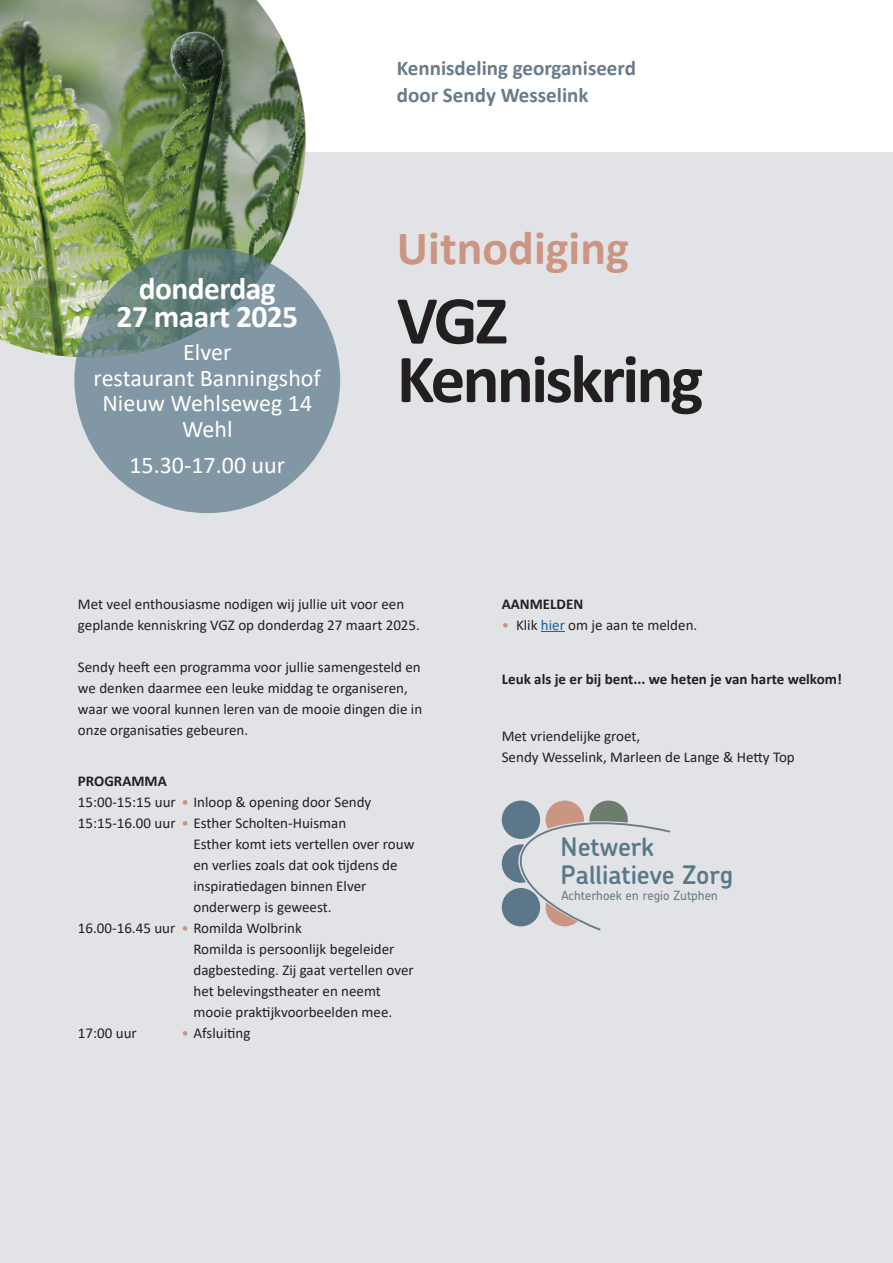
<style>
.page{position:relative;width:893px;height:1263px;background:#fff}
.page>*{position:absolute;margin:0;border:0;box-sizing:border-box;transform-origin:0 0}
.t1{font:700 69px/58.5px "Calibri";letter-spacing:-.04em;color:#231f20}
.t2{font:700 48px "Calibri";color:#cc9581}
.t3{font:700 31.5px/28.5px "Calibri";letter-spacing:-.02em;color:#fff;text-align:center}
.t4{font:600 25.65px/27.5px "Chevin Pro";letter-spacing:-.005em;color:#5a7889}
.t5{font:24px/25.5px "Calibri";color:#fff;text-align:center}
.t6{font:700 21px/27px "Calibri";color:#697a89}
.t7{font:15px/21px "Calibri";color:#231f20}
.t8{font:700 15px "Calibri";color:#231f20}
.t9{font:500 12.75px "Chevin Pro";letter-spacing:-.005em;color:#6a7b89}
.s1{color:#cc9581}
.s2{color:#175d9e}
</style>
<div class="page">
<div style="left:0;top:153px;width:893px;height:1110px;background:#e2e3e6"></div>
<svg style="left:541px;top:631px;width:24px;height:1px"></svg>
<svg style="left:502px;top:800px;width:169px;height:130px"></svg>
<img style="left:0;top:0;width:305px;height:357px">
<svg style="left:74px;top:247px;width:266px;height:266px;background:#7b929b"></svg>
<h3 class="t3" style="left:117px;top:273px;width:183px">donderdag<br>27 maart 2025</h3>
<h3 class="t5" style="left:94px;top:339px;width:229px">Elver<br>restaurant Banningshof<br>Nieuw Wehlseweg 14<br>Wehl</h3>
<h3 class="t5" style="left:129px;top:451px;width:157px">15.30-17.00 uur</h3>
<h3 class="t6" style="left:397px;top:55px;width:241px">Kennisdeling georganiseerd door Sendy Wesselink</h3>
<h2 class="t2" style="left:397px;top:214px;width:234px">Uitnodiging</h2>
<h1 class="t1" style="left:397px;top:290px;width:308px">VGZ<br>Kenniskring</h1>
<p class="t7" style="left:78px;top:593px;width:343px">Met veel enthousiasme nodigen wij jullie uit voor een geplande kenniskring VGZ op donderdag 27 maart 2025.</p>
<p class="t7" style="left:78px;top:656px;width:346px">Sendy heeft een programma voor jullie samengesteld en we denken daarmee een leuke middag te organiseren, waar we vooral kunnen leren van de mooie dingen die in onze organisaties gebeuren.</p>
<p class="t8" style="left:78px;top:770px;width:90px">PROGRAMMA</p>
<p class="t7" style="left:78px;top:791px;width:295px">15:00-15:15 uur <span class="s1">•</span> Inloop &amp; opening door Sendy</p>
<p class="t7" style="left:78px;top:812px;width:270px">15:15-16.00 uur <span class="s1">•</span> Esther Scholten-Huisman</p>
<p class="t7" style="left:193px;top:833px;width:222px">Esther komt iets vertellen over rouw</p>
<p class="t7" style="left:193px;top:854px;width:206px">en verlies zoals dat ook tijdens de</p>
<p class="t7" style="left:193px;top:875px;width:174px">inspiratiedagen binnen Elver</p>
<p class="t7" style="left:193px;top:896px;width:140px">onderwerp is geweest.</p>
<p class="t7" style="left:78px;top:917px;width:225px">16.00-16.45 uur <span class="s1">•</span> Romilda Wolbrink</p>
<p class="t7" style="left:193px;top:938px;width:203px">Romilda is persoonlijk begeleider</p>
<p class="t7" style="left:193px;top:959px;width:222px">dagbesteding. Zij gaat vertellen over</p>
<p class="t7" style="left:193px;top:980px;width:189px">het belevingstheater en neemt</p>
<p class="t7" style="left:193px;top:1001px;width:200px">mooie praktijkvoorbeelden mee.</p>
<p class="t7" style="left:78px;top:1022px;width:60px">17:00 uur</p>
<p class="t7" style="left:181px;top:1022px;width:70px"><span class="s1">•</span> Afsluiting</p>
<p class="t8" style="left:502px;top:593px;width:83px">AANMELDEN</p>
<p class="t7" style="left:502px;top:614px;width:197px"><span class="s1">•</span> Klik <span class="s2">hier</span> om je aan te melden.</p>
<p class="t8" style="left:502px;top:668px;width:342px">Leuk als je er bij bent... we heten je van harte welkom!</p>
<p class="t7" style="left:502px;top:725px;width:295px">Met vriendelijke groet,<br>Sendy Wesselink, Marleen de Lange &amp; Hetty Top</p>
<h3 class="t4" style="left:561px;top:833px;width:174px">Netwerk<br>Palliatieve Zorg</h3>
<p class="t9" style="left:561px;top:887px;width:158px">Achterhoek en regio Zutphen</p>
</div>
